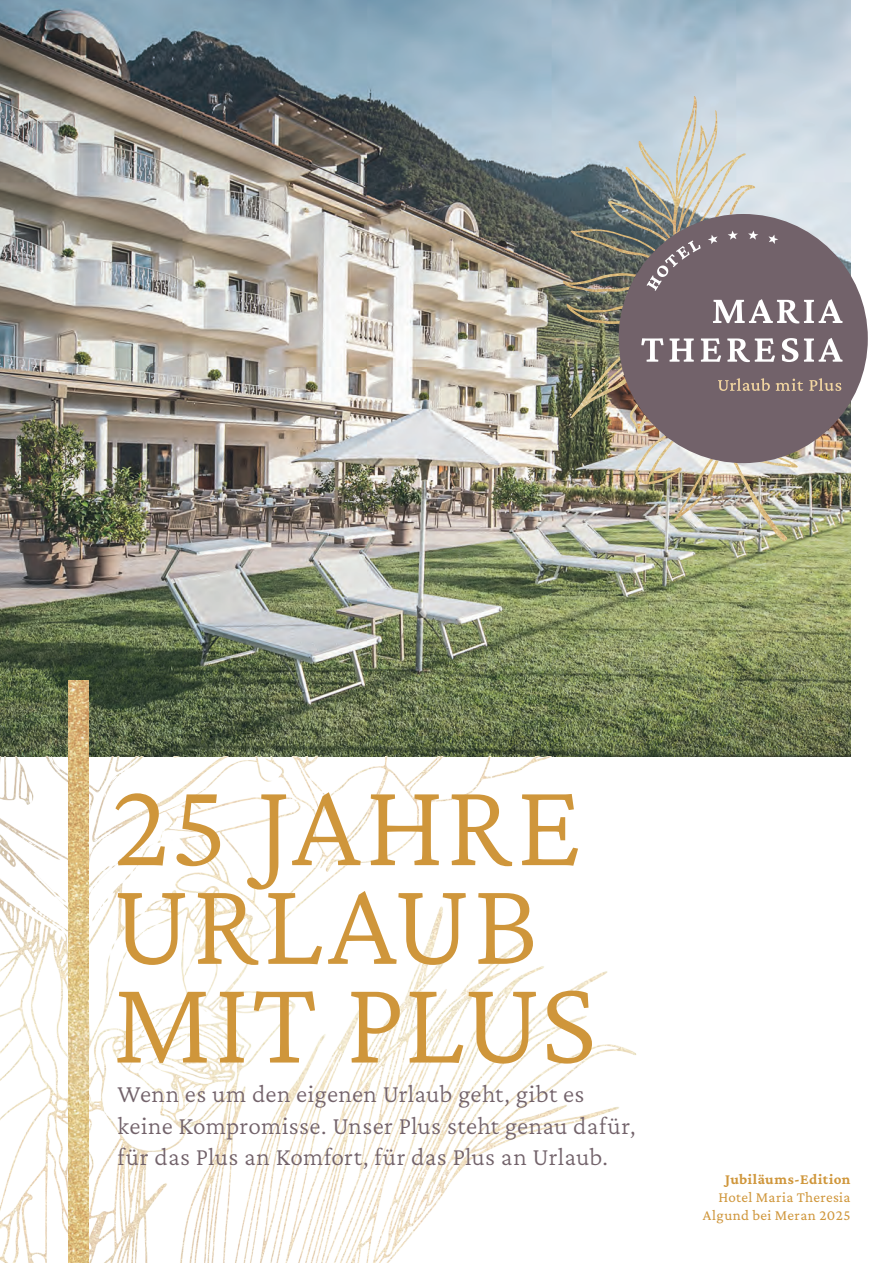
<style>
.page{position:relative;width:893px;height:1263px;background:#fff}
.page>*{position:absolute;margin:0;border:0;box-sizing:border-box;transform-origin:0 0}
.t1{font:300 25.5px/31.5px "Crimson Pro";letter-spacing:.01em;color:#72626a}
.t2{font:15px/18px "Crimson Pro";letter-spacing:.025em;color:#cf963b;text-align:right}
.t3{font:700 15px "Crimson Pro";letter-spacing:.03em;color:#cf963b}
</style>
<div class="page">
<img style="left:0;top:0;width:850px;height:757px">
<img style="left:0;top:757px;width:637px;height:506px">
<img style="left:68px;top:680px;width:20px;height:583px">
<img style="left:625px;top:96px;width:92px;height:139px">
<div style="left:619px;top:214px;width:249px;height:249px;background:#72626a;border-radius:50%"></div>
<svg style="left:641px;top:299px;width:201px;height:63px"></svg>
<svg style="left:718px;top:378px;width:123px;height:13px"></svg>
<svg style="left:708px;top:235px;width:10px;height:9px"></svg>
<svg style="left:728px;top:231px;width:10px;height:9px"></svg>
<svg style="left:748px;top:231px;width:10px;height:9px"></svg>
<svg style="left:647px;top:240px;width:54px;height:51px"></svg>
<svg style="left:768px;top:235px;width:10px;height:9px"></svg>
<svg style="left:115px;top:792px;width:477px;height:271px"></svg>
<p class="t1" style="left:118px;top:1078px;width:519px">Wenn es um den eigenen Urlaub geht, gibt es keine Kompromisse. Unser Plus steht genau dafür, für das Plus an Komfort, für das Plus an Urlaub.</p>
<p class="t3" style="left:725px;top:1170px;width:127px">Jubiläums-Edition</p>
<p class="t2" style="left:703px;top:1188px;width:149px">Hotel Maria Theresia<br>Algund bei Meran 2025</p>
</div>
